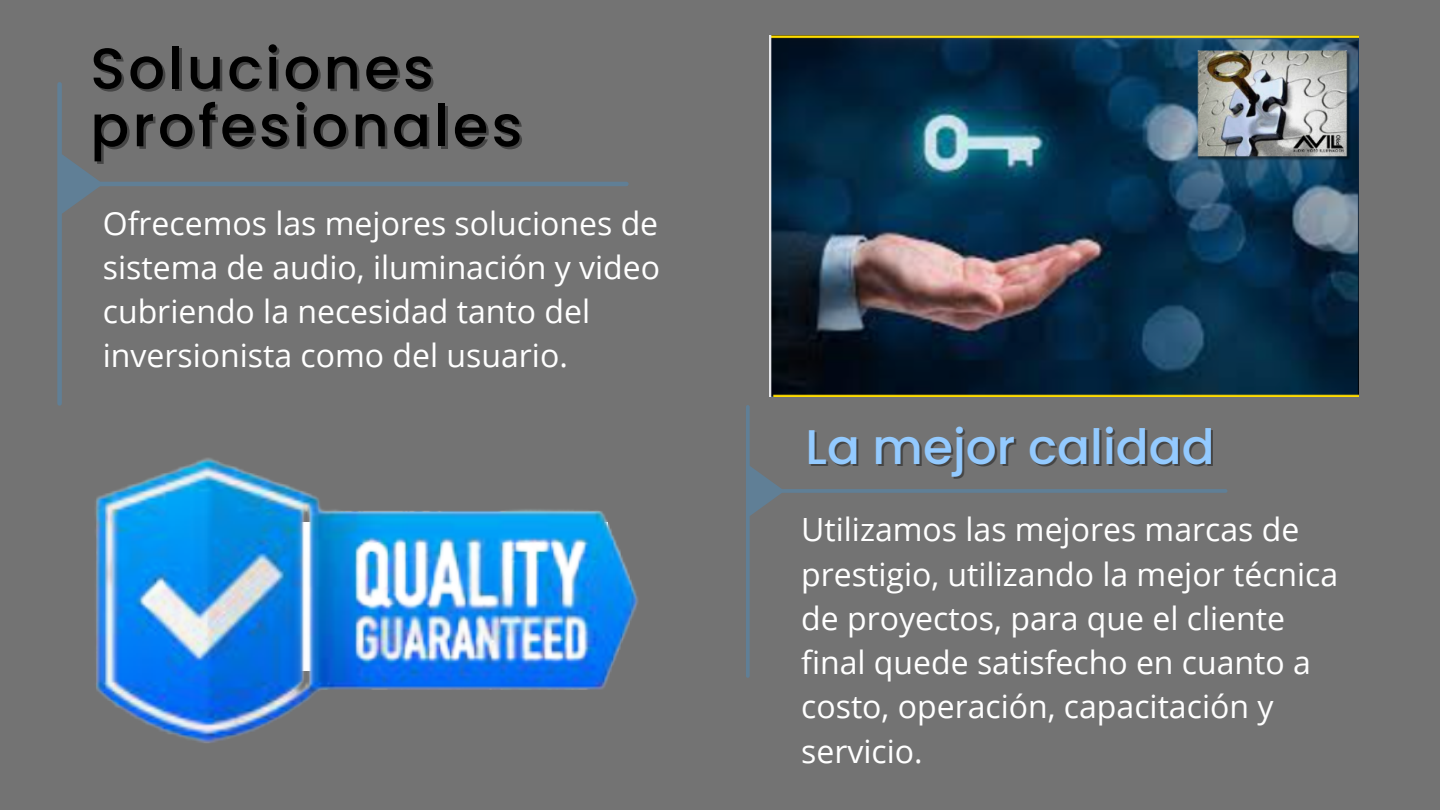
<style>
.page{position:relative;width:1440px;height:810px;background:#737373}
.page>*{position:absolute;margin:0;border:0;box-sizing:border-box;transform-origin:0 0}
.t1{font:500 57.6px "Poppins";letter-spacing:.055em;color:#000}
.t2{font:500 48.6px "Poppins";color:#93caff}
.t3{font:32px/44.2px "Open Sans";color:#fff}
</style>
<div class="page">
<hr style="left:746px;top:407px;width:4px;height:269px;background:#607f96">
<hr style="left:772px;top:489px;width:454px;height:4px;background:#607f96">
<svg style="left:749px;top:463px;width:32px;height:55px"></svg>
<div style="left:57px;top:84px;width:5px;height:319px;background:#607f96"></div>
<hr style="left:88px;top:182px;width:538px;height:4px;background:#607f96">
<svg style="left:62px;top:154px;width:39px;height:59px"></svg>
<img style="left:95px;top:458px;width:544px;height:285px">
<img style="left:769px;top:35px;width:590px;height:361px">
<p class="t1" style="left:90px;top:28px;width:345px">Soluciones</p>
<p class="t1" style="left:90px;top:86px;width:434px">profesionales</p>
<h2 class="t3" style="left:103px;top:200px;width:559px">Ofrecemos las mejores soluciones de sistema de audio, iluminación y video cubriendo la necesidad tanto del inversionista como del usuario.</h2>
<p class="t2" style="left:805px;top:413px;width:411px">La mejor calidad</p>
<p class="t3" style="left:801px;top:507px;width:539px">Utilizamos las mejores marcas de prestigio, utilizando la mejor técnica de proyectos, para que el cliente final quede satisfecho en cuanto a costo, operación, capacitación y servicio.</p>
</div>
